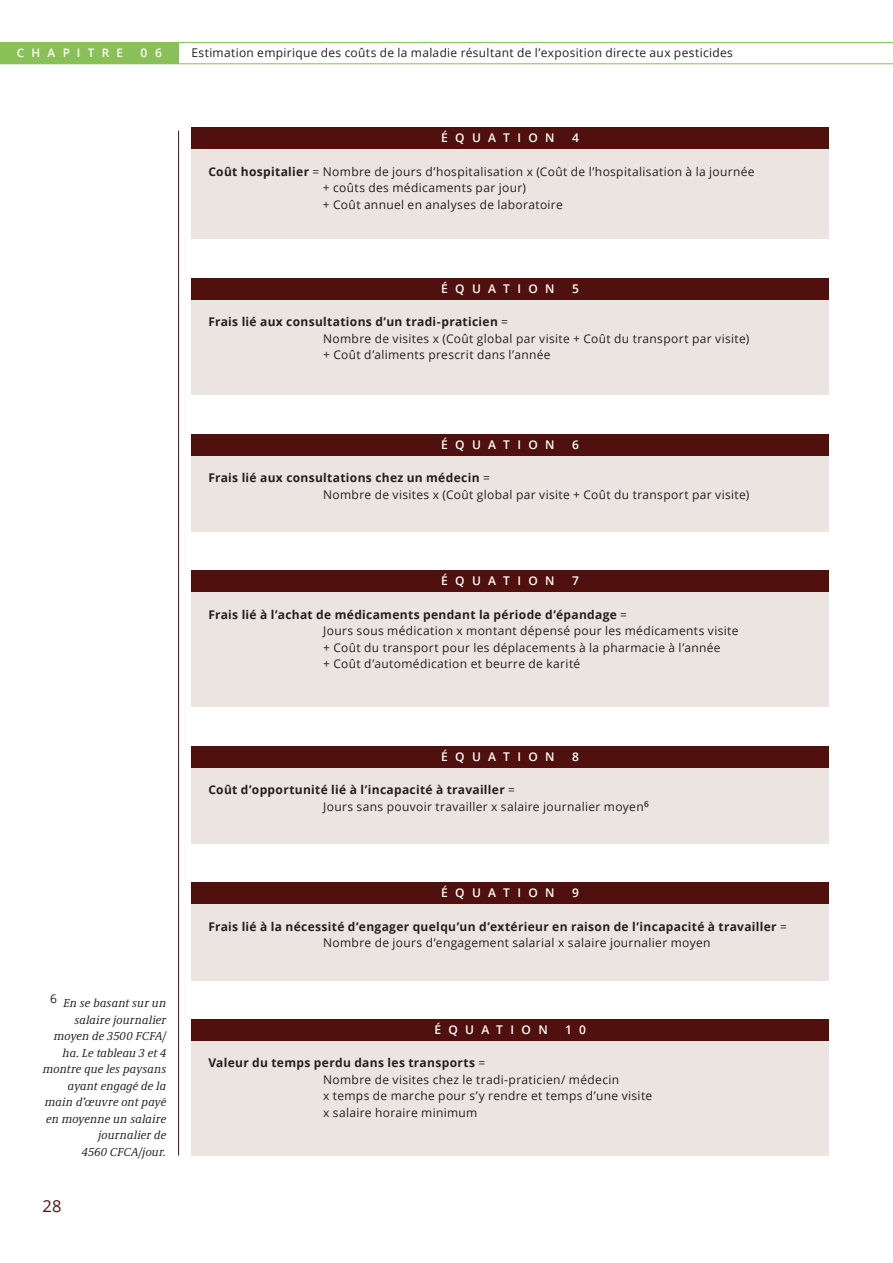
<style>
.page{position:relative;width:893px;height:1263px;background:#fff}
.page>*{position:absolute;margin:0;border:0;box-sizing:border-box;transform-origin:0 0}
.t1{font:16.5px "Open Sans";color:#50100d}
.t2{font:12px/16.5px "Open Sans";letter-spacing:.03em;color:#231f20}
.t3{font:italic 12px/16.5px "Demos Next Pro";letter-spacing:.015em;color:#231f20;text-align:right}
.t4{font:700 12px/16.5px "Open Sans";letter-spacing:.025em;color:#231f20}
.t5{font:600 12px "Open Sans";letter-spacing:.615em;color:#fff}
.t6{font:600 11.7px "Open Sans";letter-spacing:.625em;color:#fff}
.s1{font-weight:700}
.s2{font-weight:400}
</style>
<div class="page">
<hr style="left:0;top:42px;width:893px;height:1px;background:#8ac058">
<hr style="left:0;top:63px;width:893px;height:1px;background:#8ac058">
<div style="left:0;top:43px;width:179px;height:21px;background:#8ac058"></div>
<hr style="left:178px;top:131px;width:1px;height:1024px;background:#50100d">
<div style="left:191px;top:147px;width:638px;height:92px;background:#ebe4e1"></div>
<div style="left:191px;top:128px;width:638px;height:21px;background:#50100d"></div>
<div style="left:191px;top:297px;width:638px;height:98px;background:#ebe4e1"></div>
<div style="left:191px;top:278px;width:638px;height:21px;background:#50100d"></div>
<div style="left:191px;top:590px;width:638px;height:117px;background:#ebe4e1"></div>
<div style="left:191px;top:570px;width:638px;height:22px;background:#50100d"></div>
<div style="left:191px;top:453px;width:638px;height:78px;background:#ebe4e1"></div>
<div style="left:191px;top:434px;width:638px;height:21px;background:#50100d"></div>
<div style="left:191px;top:765px;width:638px;height:78px;background:#ebe4e1"></div>
<div style="left:191px;top:746px;width:638px;height:21px;background:#50100d"></div>
<div style="left:191px;top:902px;width:638px;height:78px;background:#ebe4e1"></div>
<div style="left:191px;top:882px;width:638px;height:22px;background:#50100d"></div>
<div style="left:191px;top:1038px;width:638px;height:117px;background:#ebe4e1"></div>
<div style="left:191px;top:1019px;width:638px;height:21px;background:#50100d"></div>
<p class="t6" style="left:17px;top:45px;width:108px">CHAPITRE</p>
<p class="t5" style="left:140px;top:44px;width:23px">0 6</p>
<p class="t2" style="left:191px;top:44px;width:543px">Estimation empirique des coûts de la maladie résultant de l’exposition directe aux pesticides</p>
<p class="t5" style="left:441px;top:130px;width:115px">ÉQUATION</p>
<p class="t5" style="left:572px;top:130px;width:8px">4</p>
<p class="t2" style="left:323px;top:163px;width:433px;text-indent:-114px"><span class="s1">Coût hospitalier</span> = Nombre de jours d’hospitalisation x (Coût de l’hospitalisation à la journée + coûts des médicaments par jour)<br>+ Coût annuel en analyses de laboratoire</p>
<p class="t5" style="left:441px;top:280px;width:115px">ÉQUATION</p>
<p class="t5" style="left:572px;top:280px;width:8px">5</p>
<p class="t2" style="left:323px;top:313px;width:428px;text-indent:-115px"><span class="s1">Frais lié aux consultations d’un tradi-praticien</span> =<br>Nombre de visites x (Coût global par visite + Coût du transport par visite) + Coût d’aliments prescrit dans l’année</p>
<p class="t5" style="left:441px;top:436px;width:115px">ÉQUATION</p>
<p class="t5" style="left:572px;top:436px;width:8px">6</p>
<p class="t2" style="left:323px;top:469px;width:428px;text-indent:-115px"><span class="s1">Frais lié aux consultations chez un médecin</span> =<br>Nombre de visites x (Coût global par visite + Coût du transport par visite)</p>
<p class="t5" style="left:441px;top:573px;width:115px">ÉQUATION</p>
<p class="t5" style="left:572px;top:573px;width:8px">7</p>
<p class="t2" style="left:323px;top:606px;width:417px;text-indent:-115px"><span class="s1">Frais lié à l’achat de médicaments pendant la période d’épandage</span> =<br>Jours sous médication x montant dépensé pour les médicaments visite + Coût du transport pour les déplacements à la pharmacie à l’année<br>+ Coût d’automédication et beurre de karité</p>
<p class="t5" style="left:441px;top:748px;width:115px">ÉQUATION</p>
<p class="t5" style="left:572px;top:748px;width:8px">8</p>
<p class="t2" style="left:323px;top:781px;width:327px;text-indent:-115px"><span class="s1">Coût d’opportunité lié à l’incapacité à travailler</span> =<br>Jours sans pouvoir travailler x salaire journalier moyen<sup>6</sup></p>
<p class="t3" style="left:43px;top:994px;width:125px"><sup>6</sup> En se basant sur un salaire journalier moyen de 3500 FCFA/ ha. Le tableau 3 et 4 montre que les paysans ayant engagé de la main d’œuvre ont payé en moyenne un salaire journalier de<br>4560 CFCA/jour.</p>
<h1 class="t1" style="left:43px;top:1194px;width:21px">28</h1>
<p class="t5" style="left:441px;top:885px;width:115px">ÉQUATION</p>
<p class="t5" style="left:572px;top:885px;width:8px">9</p>
<p class="t4" style="left:323px;top:918px;width:465px;text-indent:-115px">Frais lié à la nécessité d’engager quelqu’un d’extérieur en raison de l’incapacité à travailler <span class="s2">=<br>Nombre de jours d’engagement salarial x salaire journalier moyen</span></p>
<p class="t5" style="left:434px;top:1021px;width:115px">ÉQUATION</p>
<p class="t5" style="left:565px;top:1021px;width:22px">1 0</p>
<p class="t2" style="left:323px;top:1054px;width:331px;text-indent:-115px"><span class="s1">Valeur du temps perdu dans les transports</span> =<br>Nombre de visites chez le tradi-praticien/ médecin<br>x temps de marche pour s’y rendre et temps d’une visite x salaire horaire minimum</p>
</div>
